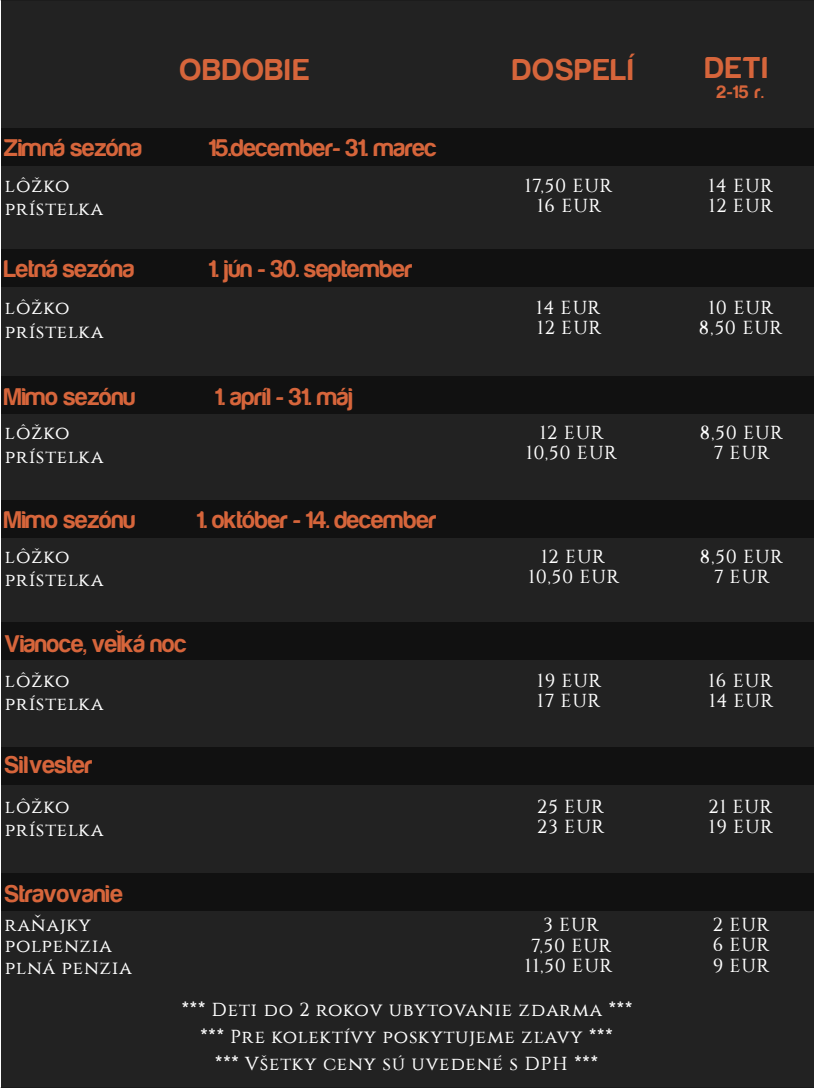
<style>
.page{position:relative;width:814px;height:1088px;background:#fff}
.page>*{position:absolute;margin:0;border:0;box-sizing:border-box;transform-origin:0 0}
.t1{font:31.25px "Harabara";letter-spacing:.05em;color:#d6653b}
.t2{font:25px "Harabara";color:#d6653b}
.t3{font:25px "News 706 BT Bold C";color:#d6653b}
.t4{font:25px "Constantine";color:#fff}
.t5{font:18.75px/21.6px "Constantine";letter-spacing:.05em;color:#fff}
.t6{font:18.75px "Harabara";color:#d6653b}
</style>
<div class="page">
<div style="left:1px;top:0;width:812px;height:1088px;background:#222"></div>
<div style="left:1px;top:128px;width:812px;height:38px;background:#111"></div>
<div style="left:1px;top:249px;width:812px;height:38px;background:#111"></div>
<div style="left:1px;top:500px;width:812px;height:38px;background:#111"></div>
<div style="left:1px;top:622px;width:812px;height:38px;background:#111"></div>
<div style="left:1px;top:747px;width:812px;height:38px;background:#111"></div>
<div style="left:1px;top:873px;width:812px;height:38px;background:#111"></div>
<div style="left:1px;top:376px;width:812px;height:38px;background:#111"></div>
<h1 class="t1" style="left:180px;top:53px;width:131px">OBDOBIE</h1>
<h1 class="t1" style="left:513px;top:53px;width:124px">DOSPELÍ</h1>
<h1 class="t1" style="left:705px;top:52px;width:63px">DETI</h1>
<p class="t6" style="left:717px;top:82px;width:48px">2-15 r.</p>
<h2 class="t2" style="left:4px;top:135px;width:139px">Zimná sezóna</h2>
<h2 class="t2" style="left:209px;top:135px;width:229px">15.december- 31. marec</h2>
<p class="t5" style="left:5px;top:175px;width:66px">lôžko</p>
<p class="t5" style="left:525px;top:175px;width:90px">17,50 EUR</p>
<p class="t5" style="left:708px;top:175px;width:66px">14 EUR</p>
<p class="t5" style="left:5px;top:198px;width:100px">prístelka</p>
<p class="t5" style="left:537px;top:195px;width:66px">16 EUR</p>
<p class="t5" style="left:709px;top:195px;width:66px">12 EUR</p>
<h2 class="t2" style="left:4px;top:256px;width:132px">Letná sezóna</h2>
<h2 class="t2" style="left:209px;top:256px;width:205px">1. jún - 30. september</h2>
<p class="t5" style="left:5px;top:297px;width:66px">lôžko</p>
<p class="t5" style="left:536px;top:297px;width:66px">14 EUR</p>
<p class="t5" style="left:708px;top:297px;width:67px">10 EUR</p>
<p class="t5" style="left:5px;top:320px;width:100px">prístelka</p>
<p class="t5" style="left:537px;top:317px;width:66px">12 EUR</p>
<p class="t5" style="left:699px;top:317px;width:85px">8,50 EUR</p>
<h2 class="t2" style="left:4px;top:383px;width:133px">Mimo sezónu</h2>
<h2 class="t2" style="left:215px;top:383px;width:139px">1. apríl - 31. máj</h2>
<p class="t5" style="left:5px;top:422px;width:66px">lôžko</p>
<p class="t5" style="left:540px;top:422px;width:66px">12 EUR</p>
<p class="t5" style="left:700px;top:422px;width:85px">8,50 EUR</p>
<p class="t5" style="left:5px;top:445px;width:100px">prístelka</p>
<p class="t5" style="left:526px;top:442px;width:93px">10,50 EUR</p>
<p class="t5" style="left:714px;top:442px;width:58px">7 EUR</p>
<h2 class="t2" style="left:4px;top:507px;width:133px">Mimo sezónu</h2>
<h2 class="t2" style="left:197px;top:507px;width:241px">1. október - 14. december</h2>
<p class="t5" style="left:5px;top:546px;width:66px">lôžko</p>
<p class="t5" style="left:541px;top:546px;width:66px">12 EUR</p>
<p class="t5" style="left:700px;top:546px;width:85px">8,50 EUR</p>
<p class="t5" style="left:5px;top:569px;width:100px">prístelka</p>
<p class="t5" style="left:528px;top:566px;width:93px">10,50 EUR</p>
<p class="t5" style="left:714px;top:566px;width:58px">7 EUR</p>
<h2 class="t3" style="left:113px;top:623px;width:14px">ˇ</h2>
<h2 class="t2" style="left:5px;top:631px;width:184px">Vianoce, velká noc</h2>
<p class="t5" style="left:5px;top:670px;width:66px">lôžko</p>
<p class="t5" style="left:537px;top:670px;width:66px">19 EUR</p>
<p class="t5" style="left:708px;top:670px;width:66px">16 EUR</p>
<p class="t5" style="left:5px;top:693px;width:100px">prístelka</p>
<p class="t5" style="left:537px;top:690px;width:65px">17 EUR</p>
<p class="t5" style="left:709px;top:690px;width:66px">14 EUR</p>
<h2 class="t2" style="left:5px;top:752px;width:89px">Silvester</h2>
<p class="t5" style="left:5px;top:796px;width:66px">lôžko</p>
<p class="t5" style="left:537px;top:796px;width:69px">25 EUR</p>
<p class="t5" style="left:708px;top:796px;width:66px">21 EUR</p>
<p class="t5" style="left:5px;top:819px;width:100px">prístelka</p>
<p class="t5" style="left:537px;top:816px;width:69px">23 EUR</p>
<p class="t5" style="left:709px;top:816px;width:66px">19 EUR</p>
<h2 class="t2" style="left:5px;top:881px;width:120px">Stravovanie</h2>
<h2 class="t4" style="left:31px;top:913px;width:16px">ˇ</h2>
<p class="t5" style="left:5px;top:913px;width:87px">ranajky</p>
<p class="t5" style="left:543px;top:913px;width:58px">3 EUR</p>
<p class="t5" style="left:713px;top:913px;width:59px">2 EUR</p>
<p class="t5" style="left:531px;top:935px;width:82px">7,50 EUR</p>
<p class="t5" style="left:713px;top:933px;width:59px">6 EUR</p>
<p class="t5" style="left:525px;top:955px;width:89px">11,50 EUR</p>
<p class="t5" style="left:713px;top:955px;width:59px">9 EUR</p>
<p class="t5" style="left:5px;top:935px;width:128px">polpenzia plná penzia</p>
<p class="t5" style="left:182px;top:998px;width:452px">*** Deti do 2 rokov ubytovanie zdarma ***</p>
<p class="t5" style="left:200px;top:1026px;width:414px">*** Pre kolektívy poskytujeme zľavy ***</p>
<p class="t5" style="left:215px;top:1053px;width:384px">*** Všetky ceny sú uvedené s DPH ***</p>
</div>
